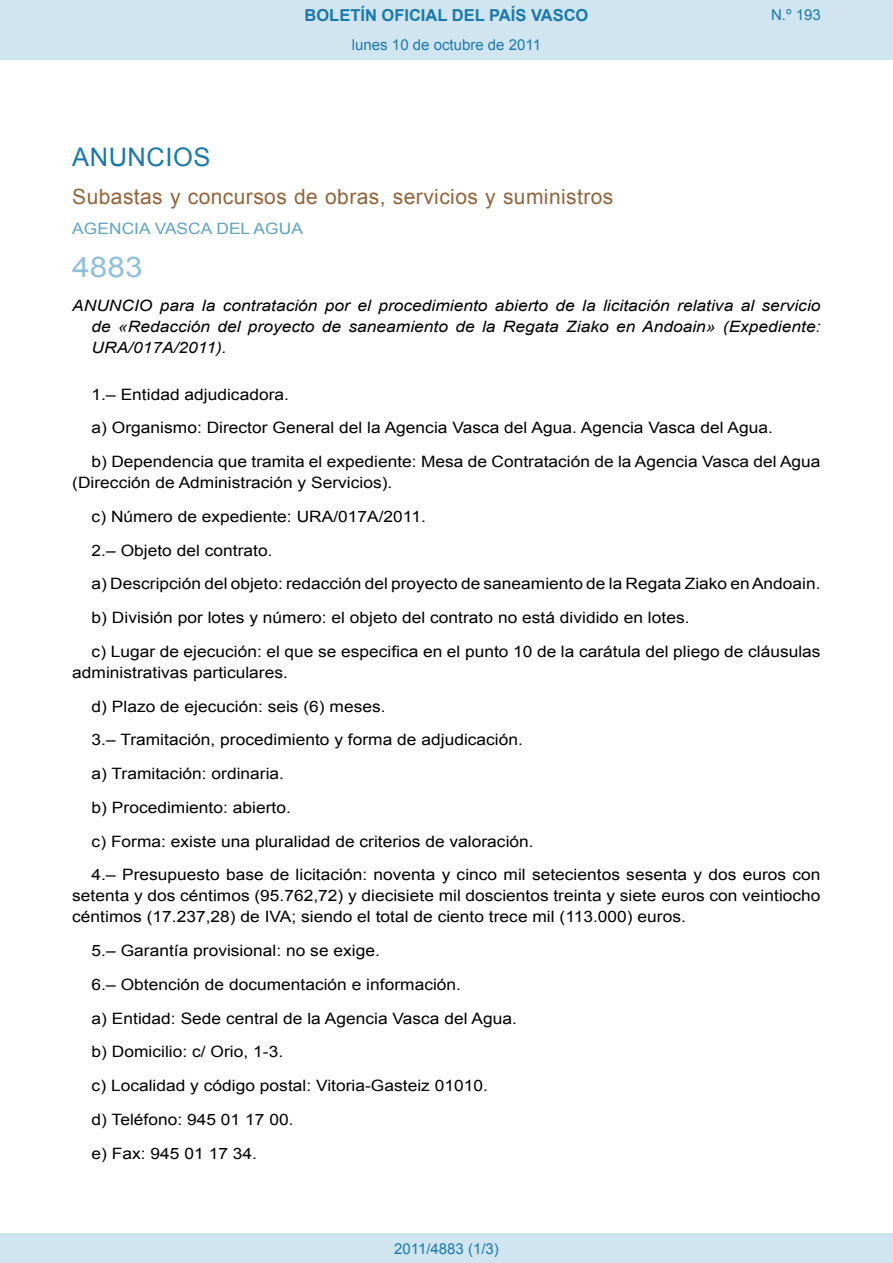
<style>
.page{position:relative;width:893px;height:1263px;background:#fff}
.page>*{position:absolute;margin:0;border:0;box-sizing:border-box;transform-origin:0 0}
.BOPVOrden{font:28.5px "Arial";color:#90c0db;scale:1.11 1}
.BOPVSeccion{font:25.5px "Arial";letter-spacing:.02em;color:#1879ad}
.BOPVSubseccion{font:21px "Arial";letter-spacing:.02em;color:#956338}
.t1{font:700 16.5px "Arial";color:#1879ad}
.BOPVDetalle{font:15.6px/21px "Arial";color:#000;scale:1.11 1}
.BOPVTitulo{font:italic 15.6px/21px "Arial";color:#000;text-align:justify;scale:1.11 1}
.BOPVOrganismo{font:15.6px "Arial";letter-spacing:.005em;color:#5ea4ca;scale:1.11 1}
.Paginacion_Centro{font:15px "Arial";color:#1879ad}
</style>
<div class="page">
<div style="left:0;top:0;width:893px;height:60px;background:#d0e5f0"></div>
<div style="left:0;top:1233px;width:893px;height:30px;background:#d0e5f0"></div>
<p class="t1" style="left:305px;top:4px;width:285px">BOLETÍN OFICIAL DEL PAÍS VASCO</p>
<p class="Paginacion_Centro" style="left:352px;top:35px;width:191px">lunes 10 de octubre de 2011</p>
<p class="Paginacion_Centro" style="left:771px;top:5px;width:51px">N.º 193</p>
<p class="BOPVSeccion" style="left:72px;top:141px;width:140px">ANUNCIOS</p>
<p class="BOPVSubseccion" style="left:72px;top:183px;width:543px">Subastas y concursos de obras, servicios y suministros</p>
<p class="BOPVOrganismo" style="left:72px;top:219px;width:209px">AGENCIA VASCA DEL AGUA</p>
<p class="BOPVOrden" style="left:72px;top:249px;width:65px">4883</p>
<p class="BOPVTitulo" style="left:92px;top:295px;width:658px;text-indent:-19px">ANUNCIO para la contratación por el procedimiento abierto de la licitación relativa al servicio de «Redacción del proyecto de saneamiento de la Regata Ziako en Andoain» (Expediente:<br>URA/017A/2011).</p>
<p class="BOPVDetalle" style="left:92px;top:384px;width:179px">1.– Entidad adjudicadora.</p>
<p class="BOPVDetalle" style="left:92px;top:417px;width:615px">a) Organismo: Director General del la Agencia Vasca del Agua. Agencia Vasca del Agua.</p>
<p class="BOPVDetalle" style="left:72px;top:451px;width:676px;text-indent:19px">b) Dependencia que tramita el expediente: Mesa de Contratación de la Agencia Vasca del Agua (Dirección de Administración y Servicios).</p>
<p class="BOPVDetalle" style="left:92px;top:506px;width:303px">c) Número de expediente: URA/017A/2011.</p>
<p class="BOPVDetalle" style="left:92px;top:540px;width:164px">2.– Objeto del contrato.</p>
<p class="BOPVDetalle" style="left:92px;top:573px;width:658px">a) Descripción del objeto: redacción del proyecto de saneamiento de la Regata Ziako en Andoain.</p>
<p class="BOPVDetalle" style="left:92px;top:607px;width:540px">b) División por lotes y número: el objeto del contrato no está dividido en lotes.</p>
<p class="BOPVDetalle" style="left:72px;top:641px;width:676px;text-indent:19px">c) Lugar de ejecución: el que se especifica en el punto 10 de la carátula del pliego de cláusulas administrativas particulares.</p>
<p class="BOPVDetalle" style="left:92px;top:696px;width:266px">d) Plazo de ejecución: seis (6) meses.</p>
<p class="BOPVDetalle" style="left:92px;top:729px;width:390px">3.– Tramitación, procedimiento y forma de adjudicación.</p>
<p class="BOPVDetalle" style="left:92px;top:763px;width:175px">a) Tramitación: ordinaria.</p>
<p class="BOPVDetalle" style="left:92px;top:797px;width:181px">b) Procedimiento: abierto.</p>
<p class="BOPVDetalle" style="left:92px;top:831px;width:400px">c) Forma: existe una pluralidad de criterios de valoración.</p>
<p class="BOPVDetalle" style="left:72px;top:864px;width:676px;text-align:justify;text-indent:19px">4.– Presupuesto base de licitación: noventa y cinco mil setecientos sesenta y dos euros con setenta y dos céntimos (95.762,72) y diecisiete mil doscientos treinta y siete euros con veintiocho céntimos (17.237,28) de IVA; siendo el total de ciento trece mil (113.000) euros.</p>
<p class="BOPVDetalle" style="left:92px;top:940px;width:261px">5.– Garantía provisional: no se exige.</p>
<p class="BOPVDetalle" style="left:92px;top:974px;width:334px">6.– Obtención de documentación e información.</p>
<p class="BOPVDetalle" style="left:92px;top:1008px;width:385px">a) Entidad: Sede central de la Agencia Vasca del Agua.</p>
<p class="BOPVDetalle" style="left:92px;top:1042px;width:174px">b) Domicilio: c/ Orio, 1-3.</p>
<p class="BOPVDetalle" style="left:92px;top:1075px;width:358px">c) Localidad y código postal: Vitoria-Gasteiz 01010.</p>
<p class="BOPVDetalle" style="left:92px;top:1109px;width:183px">d) Teléfono: 945 01 17 00.</p>
<p class="BOPVDetalle" style="left:92px;top:1143px;width:150px">e) Fax: 945 01 17 34.</p>
<p class="Paginacion_Centro" style="left:394px;top:1238px;width:106px">2011/4883 (1/3)</p>
</div>
